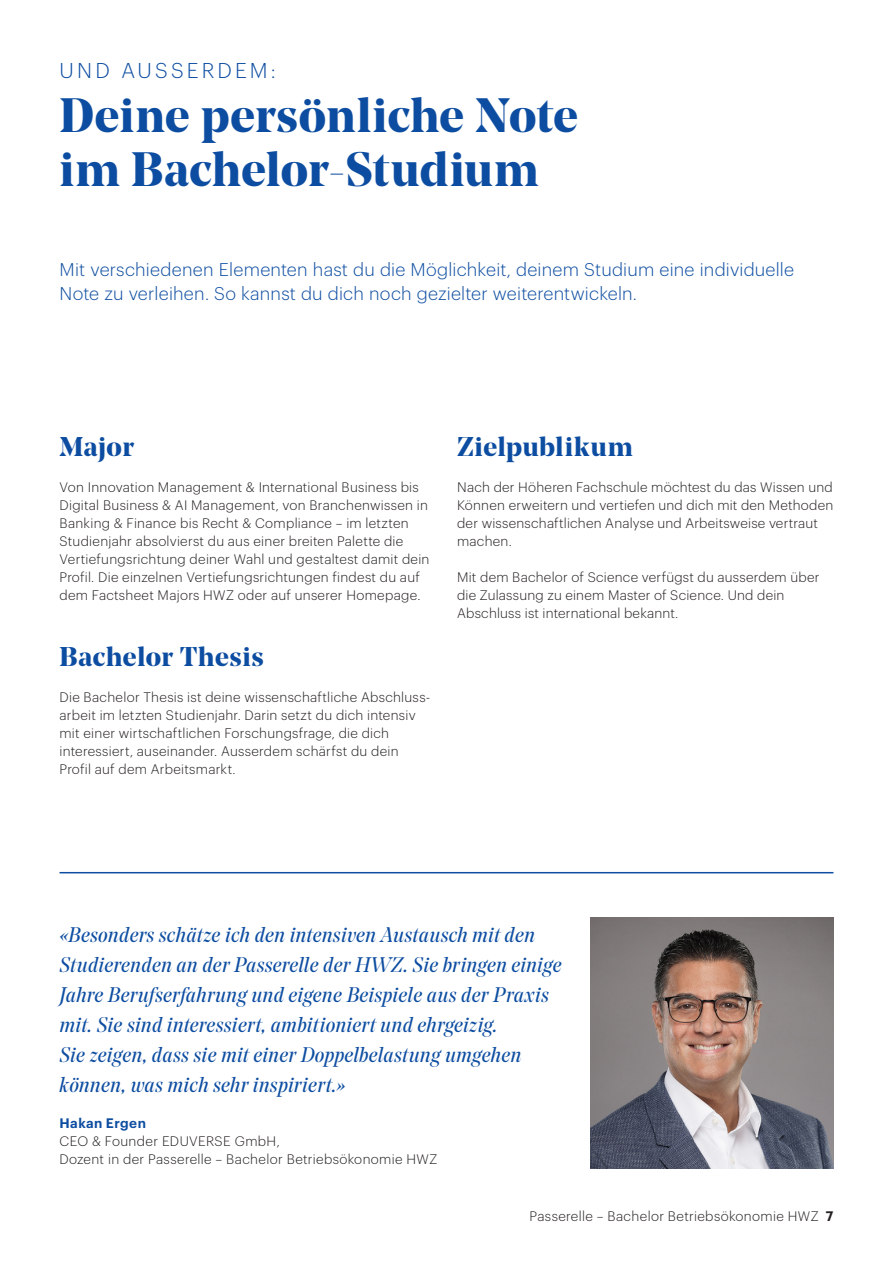
<style>
.page{position:relative;width:893px;height:1263px;background:#fff}
.page>*{position:absolute;margin:0;border:0;box-sizing:border-box;transform-origin:0 0}
._2_Haupttitel{font:700 48px/54px "Noe Display";letter-spacing:.005em;color:#0d4da1}
._4_Modultitel{font:700 27px "Noe Display";letter-spacing:.02em;color:#0d4da1}
._1_Haupttitel{font:italic 21px/30px "Noe Display";letter-spacing:.01em;color:#0d4da1}
._3_Übertitel{font:300 21px "Graphik";letter-spacing:.15em;color:#0d4da1}
._4_Modultitel-2{font:300 18px/24px "Graphik";letter-spacing:.01em;color:#0d4da1}
._5_Content_Flattersatz{font:300 13.5px/18px "Graphik";letter-spacing:.02em;color:#231f20}
._5_Content_Flattersatz-2{font:600 13.5px "Graphik";letter-spacing:.03em;color:#0d4da1}
.s1{font-weight:600}
</style>
<div class="page">
<img style="left:590px;top:918px;width:243px;height:250px">
<hr style="left:60px;top:872px;width:773px;height:1px;background:#0d4da1">
<p class="_3_Übertitel" style="left:60px;top:55px;width:218px">UND AUSSERDEM:</p>
<p class="_2_Haupttitel" style="left:60px;top:87px;width:520px">Deine persönliche Note im Bachelor-Studium</p>
<p class="_4_Modultitel-2" style="left:60px;top:256px;width:736px">Mit verschiedenen Elementen hast du die Möglichkeit, deinem Studium eine individuelle<br>Note zu verleihen. So kannst du dich noch gezielter weiterentwickeln.</p>
<p class="_4_Modultitel" style="left:60px;top:429px;width:76px">Major</p>
<p class="_5_Content_Flattersatz" style="left:60px;top:477px;width:371px">Von Innovation Management &amp; International Business bis Digital Business &amp; AI Management, von Branchenwissen in Banking &amp; Finance bis Recht &amp; Compliance – im letzten Studienjahr absolvierst du aus einer breiten Palette die Vertiefungsrichtung deiner Wahl und gestaltest damit dein Profil. Die einzelnen Vertiefungsrichtungen findest du auf dem Factsheet Majors HWZ oder auf unserer Homepage.</p>
<p class="_4_Modultitel" style="left:60px;top:639px;width:206px">Bachelor Thesis</p>
<p class="_5_Content_Flattersatz" style="left:60px;top:687px;width:372px">Die Bachelor Thesis ist deine wissenschaftliche Abschluss&shy;arbeit im letzten Studienjahr. Darin setzt du dich intensiv mit einer wirtschaftlichen Forschungsfrage, die dich interessiert, auseinander. Ausserdem schärfst du dein Profil auf dem Arbeitsmarkt.</p>
<p class="_4_Modultitel" style="left:457px;top:429px;width:177px">Zielpublikum</p>
<p class="_5_Content_Flattersatz" style="left:457px;top:477px;width:378px">Nach der Höheren Fachschule möchtest du das Wissen und Können erweitern und vertiefen und dich mit den Methoden der wissenschaftlichen Analyse und Arbeitsweise vertraut machen.</p>
<p class="_5_Content_Flattersatz" style="left:457px;top:567px;width:364px">Mit dem Bachelor of Science verfügst du ausserdem über die Zulassung zu einem Master of Science. Und dein<br>Abschluss ist international bekannt.</p>
<p class="_1_Haupttitel" style="left:60px;top:919px;width:504px">«Besonders schätze ich den intensiven Austausch mit den Studierenden an der Passerelle der HWZ. Sie bringen einige Jahre Berufserfahrung und eigene Beispiele aus der Praxis mit. Sie sind interessiert, ambitioniert und ehrgeizig.<br>Sie zeigen, dass sie mit einer Doppelbelastung umgehen können, was mich sehr inspiriert.»</p>
<p class="_5_Content_Flattersatz-2" style="left:60px;top:1112px;width:88px">Hakan Ergen</p>
<p class="_5_Content_Flattersatz" style="left:60px;top:1131px;width:379px">CEO &amp; Founder EDUVERSE GmbH,<br>Dozent in der Passerelle – Bachelor Betriebsökonomie HWZ</p>
<p class="_5_Content_Flattersatz" style="left:529px;top:1206px;width:305px">Passerelle – Bachelor Betriebsökonomie HWZ <span class="s1">7</span></p>
</div>
